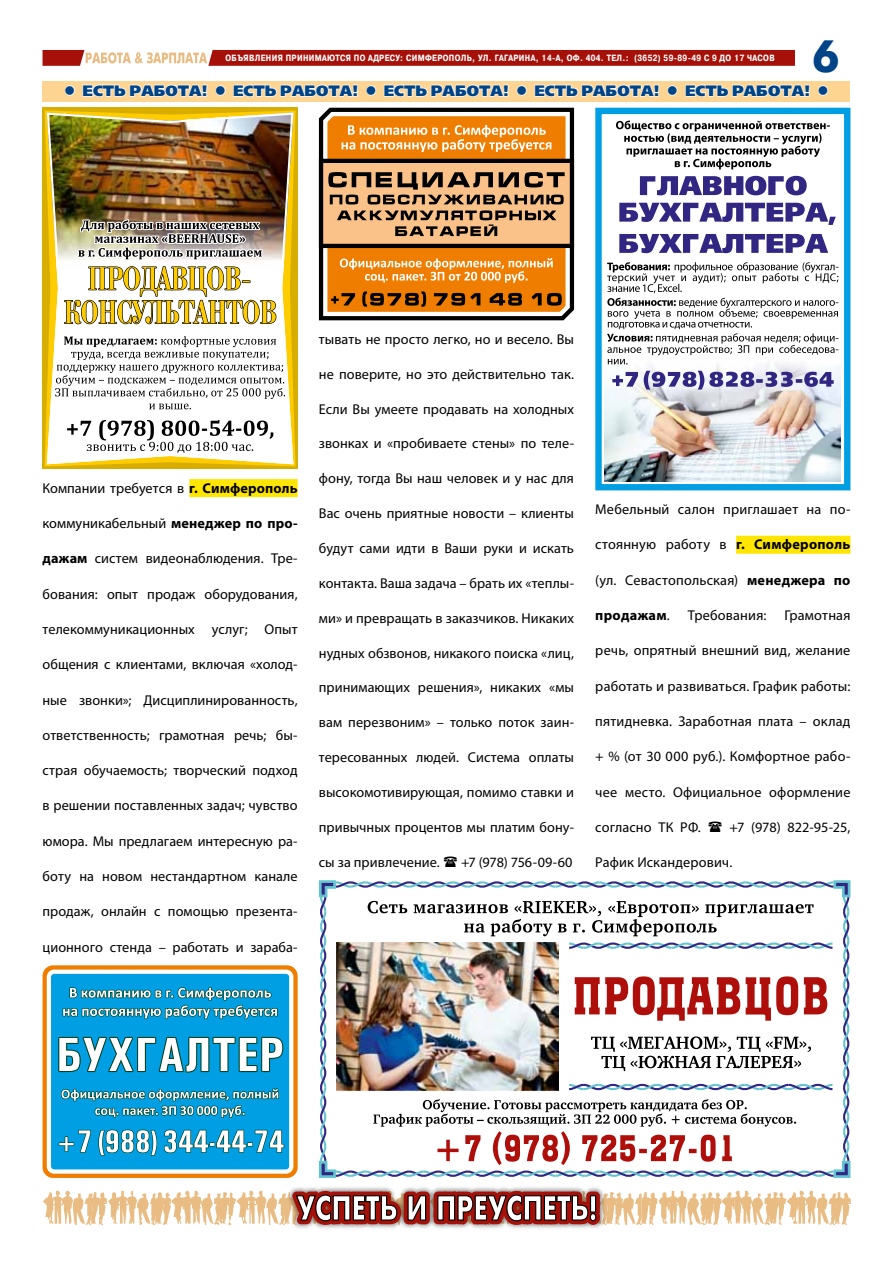
<style>
.page{position:relative;width:893px;height:1263px;background:#fff}
.page>*{position:absolute;margin:0;border:0;box-sizing:border-box;transform-origin:0 0}
.t1{font:45px "Futuris Extra CTT";color:#048}
.t2{font:15px "Free Set Extra CTT";color:#048}
.t3{font:14.25px "Myriad Pro";letter-spacing:.005em;color:#000}
.t4{font:700 14.25px "Myriad Pro";letter-spacing:.02em;color:#000}
.t5{font:700 9px "Pragmatica Cond C";letter-spacing:.04em;color:#fff}
.s1{font-weight:700}
.s2{font-weight:400}
</style>
<div class="page">
<img style="left:290px;top:1187px;width:312px;height:42px">
<svg style="left:43px;top:1191px;width:808px;height:34px"></svg>
<svg style="left:43px;top:50px;width:751px;height:16px;background:#b3372d"></svg>
<div style="left:189px;top:479px;width:109px;height:18px;background:#ffe600"></div>
<div style="left:736px;top:536px;width:114px;height:18px;background:#ffe600"></div>
<div style="left:43px;top:81px;width:807px;height:21px;background:#fdd491"></div>
<svg style="left:64px;top:85px;width:11px;height:11px"></svg>
<svg style="left:82px;top:84px;width:126px;height:13px"></svg>
<svg style="left:215px;top:84px;width:143px;height:13px"></svg>
<svg style="left:366px;top:85px;width:11px;height:11px"></svg>
<svg style="left:383px;top:84px;width:126px;height:13px"></svg>
<svg style="left:516px;top:85px;width:11px;height:11px"></svg>
<svg style="left:534px;top:84px;width:126px;height:13px"></svg>
<svg style="left:667px;top:85px;width:11px;height:11px"></svg>
<svg style="left:685px;top:84px;width:125px;height:13px"></svg>
<svg style="left:818px;top:85px;width:11px;height:11px"></svg>
<svg style="left:320px;top:881px;width:529px;height:296px"></svg>
<svg style="left:334px;top:880px;width:502px;height:9px"></svg>
<svg style="left:334px;top:1099px;width:502px;height:79px"></svg>
<img style="left:337px;top:942px;width:31px;height:148px">
<img style="left:368px;top:901px;width:467px;height:190px">
<div style="left:43px;top:108px;width:255px;height:361px;background:#d7ae00"></div>
<svg style="left:45px;top:110px;width:251px;height:356px"></svg>
<img style="left:47px;top:113px;width:246px;height:351px">
<img style="left:63px;top:218px;width:214px;height:107px">
<svg style="left:55px;top:336px;width:230px;height:117px;background:#dadada"></svg>
<svg style="left:43px;top:965px;width:255px;height:213px;background:#f08817"></svg>
<div style="left:49px;top:972px;width:242px;height:199px;background:#009fe3;border-radius:5px"></div>
<div style="left:47px;top:969px;width:246px;height:205px;border:4px solid #fff;border-radius:5px"></div>
<svg style="left:57px;top:966px;width:228px;height:190px"></svg>
<svg style="left:321px;top:108px;width:251px;height:210px"></svg>
<svg style="left:342px;top:125px;width:209px;height:27px;background:#f3a045"></svg>
<svg style="left:340px;top:258px;width:213px;height:25px;background:#f29c3d"></svg>
<svg style="left:331px;top:291px;width:231px;height:16px;background:#9a5000"></svg>
<div style="left:321px;top:161px;width:251px;height:85px;background:#fac189"></div>
<div style="left:319px;top:159px;width:255px;height:89px;border:4px solid #000"></div>
<svg style="left:328px;top:172px;width:237px;height:64px"></svg>
<div style="left:595px;top:108px;width:255px;height:382px;border:6px solid #009fe3"></div>
<img style="left:605px;top:364px;width:236px;height:117px">
<svg style="left:612px;top:364px;width:224px;height:26px"></svg>
<svg style="left:607px;top:120px;width:231px;height:244px"></svg>
<p class="t5" style="left:225px;top:53px;width:551px">объявления принимаются по адресу: симферополь, ул. гагарина, 14-а, оф. 404. тел.: (3652) 59-89-49 с 9 до 17 часов</p>
<h1 class="t1" style="left:813px;top:31px;width:28px">6</h1>
<p class="t2" style="left:64px;top:82px;width:30px">● ест</p>
<p class="t2" style="left:114px;top:82px;width:65px">ь работа</p>
<p class="t2" style="left:202px;top:82px;width:43px">! ● ест</p>
<p class="t2" style="left:265px;top:82px;width:65px">ь работа</p>
<p class="t2" style="left:352px;top:82px;width:43px">! ● ест</p>
<p class="t2" style="left:415px;top:82px;width:65px">ь работа</p>
<p class="t2" style="left:503px;top:82px;width:43px">! ● ест</p>
<p class="t2" style="left:566px;top:82px;width:65px">ь работа</p>
<p class="t2" style="left:653px;top:82px;width:43px">! ● ест</p>
<p class="t2" style="left:717px;top:82px;width:65px">ь работа</p>
<p class="t2" style="left:804px;top:82px;width:26px">! ●</p>
<p class="t3" style="left:43px;top:479px;width:257px">Компании требуется в <span class="s1">г. Симферополь</span></p>
<p class="t3" style="left:43px;top:514px;width:257px">коммуникабельный <span class="s1">менеджер по про-</span></p>
<p class="t3" style="left:43px;top:550px;width:257px"><span class="s1">дажам</span> систем видеонаблюдения. Тре-</p>
<p class="t3" style="left:43px;top:585px;width:257px">бования: опыт продаж оборудования,</p>
<p class="t3" style="left:43px;top:620px;width:257px">телекоммуникационных услуг; Опыт</p>
<p class="t3" style="left:43px;top:656px;width:257px">общения с клиентами, включая «холод-</p>
<p class="t3" style="left:43px;top:691px;width:257px">ные звонки»; Дисциплинированность,</p>
<p class="t3" style="left:43px;top:726px;width:257px">ответственность; грамотная речь; бы-</p>
<p class="t3" style="left:43px;top:761px;width:257px">страя обучаемость; творческий подход</p>
<p class="t3" style="left:43px;top:797px;width:257px">в решении поставленных задач; чувство</p>
<p class="t3" style="left:43px;top:832px;width:257px">юмора. Мы предлагаем интересную ра-</p>
<p class="t3" style="left:43px;top:867px;width:257px">боту на новом нестандартном канале</p>
<p class="t3" style="left:43px;top:903px;width:257px">продаж, онлайн с помощью презента-</p>
<p class="t3" style="left:43px;top:938px;width:257px">ционного стенда – работать и зараба-</p>
<p class="t3" style="left:319px;top:330px;width:257px">тывать не просто легко, но и весело. Вы</p>
<p class="t3" style="left:319px;top:365px;width:257px">не поверите, но это действительно так.</p>
<p class="t3" style="left:319px;top:400px;width:257px">Если Вы умеете продавать на холодных</p>
<p class="t3" style="left:319px;top:435px;width:257px">звонках и «пробиваете стены» по теле-</p>
<p class="t3" style="left:319px;top:470px;width:257px">фону, тогда Вы наш человек и у нас для</p>
<p class="t3" style="left:319px;top:504px;width:257px">Вас очень приятные новости – клиенты</p>
<p class="t3" style="left:319px;top:539px;width:257px">будут сами идти в Ваши руки и искать</p>
<p class="t3" style="left:319px;top:574px;width:257px">контакта. Ваша задача – брать их «теплы-</p>
<p class="t3" style="left:319px;top:609px;width:257px">ми» и превращать в заказчиков. Никаких</p>
<p class="t3" style="left:319px;top:644px;width:257px">нудных обзвонов, никакого поиска «лиц,</p>
<p class="t3" style="left:319px;top:679px;width:257px">принимающих решения», никаких «мы</p>
<p class="t3" style="left:319px;top:714px;width:257px">вам перезвоним» – только поток заин-</p>
<p class="t3" style="left:319px;top:748px;width:257px">тересованных людей. Система оплаты</p>
<p class="t3" style="left:319px;top:783px;width:257px">высокомотивирующая, помимо ставки и</p>
<p class="t3" style="left:319px;top:818px;width:257px">привычных процентов мы платим бону-</p>
<p class="t3" style="left:319px;top:853px;width:122px">сы за привлечение.</p>
<p class="t3" style="left:461px;top:853px;width:113px">+7 (978) 756-09-60</p>
<p class="t3" style="left:595px;top:500px;width:257px">Мебельный салон приглашает на по-</p>
<p class="t3" style="left:595px;top:536px;width:257px">стоянную работу в <span class="s1">г. Симферополь</span></p>
<p class="t3" style="left:595px;top:571px;width:257px">(ул. Севастопольская) <span class="s1">менеджера по</span></p>
<p class="t4" style="left:595px;top:606px;width:76px">продажам<span class="s2">.</span></p>
<p class="t3" style="left:688px;top:606px;width:80px">Требования:</p>
<p class="t3" style="left:785px;top:606px;width:67px">Грамотная</p>
<p class="t3" style="left:595px;top:642px;width:257px">речь, опрятный внешний вид, желание</p>
<p class="t3" style="left:595px;top:677px;width:257px">работать и развиваться. График работы:</p>
<p class="t3" style="left:595px;top:712px;width:257px">пятидневка. Заработная плата – оклад</p>
<p class="t3" style="left:595px;top:748px;width:257px">+ % (от 30 000 руб.). Комфортное рабо-</p>
<p class="t3" style="left:595px;top:783px;width:257px">чее место. Официальное оформление</p>
<p class="t3" style="left:595px;top:818px;width:107px">согласно ТК РФ.</p>
<p class="t3" style="left:730px;top:818px;width:122px">+7 (978) 822-95-25,</p>
<p class="t3" style="left:595px;top:854px;width:139px">Рафик Искандерович.</p>
</div>
